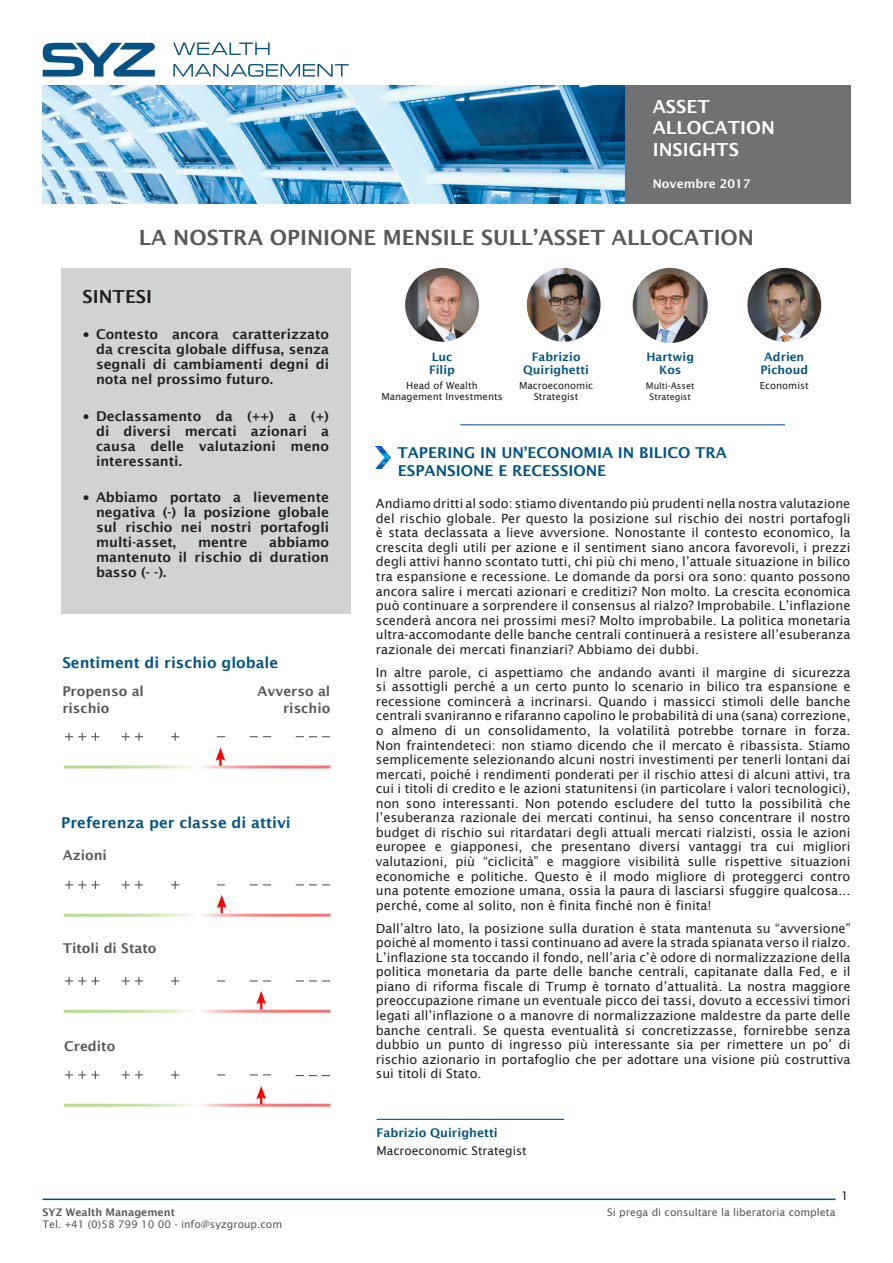
<style>
.page{position:relative;width:893px;height:1263px;background:#fff}
.page>*{position:absolute;margin:0;border:0;box-sizing:border-box;transform-origin:0 0}
.TITRE_pubblication{font:600 21px "Lucida Sans";color:#57585a}
.t1{font:600 18px/21.6px "Lucida Sans";color:#fff}
.liste{font:600 18px "Lucida Sans";color:#231f20}
.Titre_chapitre{font:600 15px/18px "Lucida Sans";color:#005285}
.Titre_graph{font:600 15px "Lucida Sans";color:#005285}
.t2{font:600 13.5px/15px "Lucida Sans";color:#231f20;text-align:justify}
.t3{font:600 13.5px/16.2px "Lucida Sans";color:#57585a;text-align:right}
.texte{font:12.75px/14.5px "Lucida Sans";color:#231f20;text-align:justify}
.Contact{font:12px "Lucida Sans";color:#231f20}
.t4{font:600 12px "Lucida Sans";color:#005285}
.t5{font:600 12px "Lucida Sans";color:#fff}
.N__page{font:12px "Lucida Sans";color:#231f20}
.t6{font:600 11.7px/12.6px "Lucida Sans";color:#005285;text-align:center}
.t7{font:10.5px "Lucida Sans";color:#57585a}
.t8{font:600 10.5px "Lucida Sans";color:#57585a}
.Contact-2{font:9.75px/11.2px "Lucida Sans";color:#231f20;text-align:center}
.Contact-3{font:9px/11.2px "Lucida Sans";color:#231f20;text-align:center}
.s1{font-family:"Verdana";font-weight:400}
</style>
<div class="page">
<img style="left:43px;top:86px;width:808px;height:117px">
<svg style="left:43px;top:43px;width:112px;height:34px"></svg>
<svg style="left:173px;top:43px;width:97px;height:12px"></svg>
<svg style="left:173px;top:64px;width:176px;height:13px"></svg>
<hr style="left:43px;top:1198px;width:793px;height:2px;background:#005285">
<hr style="left:460px;top:424px;width:325px;height:1px;background:#005285">
<svg style="left:256px;top:1086px;width:10px;height:18px"></svg>
<svg style="left:79px;top:1071px;width:7px;height:7px"></svg>
<svg style="left:92px;top:1071px;width:7px;height:7px"></svg>
<svg style="left:65px;top:1071px;width:8px;height:7px"></svg>
<svg style="left:135px;top:1071px;width:8px;height:7px"></svg>
<svg style="left:122px;top:1071px;width:7px;height:7px"></svg>
<svg style="left:171px;top:1071px;width:8px;height:7px"></svg>
<svg style="left:309px;top:1075px;width:21px;height:1px"></svg>
<svg style="left:79px;top:733px;width:7px;height:7px"></svg>
<svg style="left:92px;top:733px;width:7px;height:7px"></svg>
<svg style="left:65px;top:733px;width:8px;height:7px"></svg>
<svg style="left:135px;top:733px;width:8px;height:7px"></svg>
<svg style="left:122px;top:733px;width:7px;height:7px"></svg>
<svg style="left:171px;top:733px;width:8px;height:7px"></svg>
<svg style="left:309px;top:736px;width:21px;height:1px"></svg>
<svg style="left:217px;top:895px;width:10px;height:18px"></svg>
<svg style="left:79px;top:881px;width:7px;height:7px"></svg>
<svg style="left:92px;top:881px;width:7px;height:7px"></svg>
<svg style="left:65px;top:881px;width:8px;height:7px"></svg>
<svg style="left:135px;top:881px;width:8px;height:7px"></svg>
<svg style="left:122px;top:881px;width:7px;height:7px"></svg>
<svg style="left:171px;top:881px;width:8px;height:7px"></svg>
<svg style="left:309px;top:884px;width:21px;height:1px"></svg>
<svg style="left:256px;top:991px;width:10px;height:18px"></svg>
<svg style="left:79px;top:977px;width:7px;height:8px"></svg>
<svg style="left:92px;top:977px;width:7px;height:8px"></svg>
<svg style="left:65px;top:977px;width:8px;height:8px"></svg>
<svg style="left:135px;top:977px;width:8px;height:8px"></svg>
<svg style="left:122px;top:977px;width:7px;height:8px"></svg>
<svg style="left:171px;top:977px;width:8px;height:8px"></svg>
<svg style="left:309px;top:980px;width:21px;height:1px"></svg>
<div style="left:61px;top:268px;width:289px;height:345px;background:#d1d2d4"></div>
<svg style="left:216px;top:747px;width:9px;height:19px"></svg>
<hr style="left:377px;top:1119px;width:187px;height:1px;background:#005285">
<img style="left:527px;top:268px;width:74px;height:74px;border-radius:37px">
<img style="left:633px;top:268px;width:75px;height:75px;border-radius:38px">
<img style="left:747px;top:268px;width:74px;height:74px;border-radius:37px">
<img style="left:405px;top:268px;width:74px;height:74px;border-radius:37px">
<img style="left:376px;top:446px;width:14px;height:22px">
<h2 class="t1" style="left:653px;top:95px;width:124px">ASSET<br>ALLOCATION<br>INSIGHTS</h2>
<p class="t5" style="left:653px;top:177px;width:99px">Novembre 2017</p>
<p class="TITRE_pubblication" style="left:139px;top:225px;width:617px">LA NOSTRA OPINIONE MENSILE SULL’ASSET ALLOCATION</p>
<p class="liste" style="left:83px;top:286px;width:71px">SINTESI</p>
<p class="t2" style="left:96px;top:327px;width:235px;text-indent:-14px"><span class="s1">•</span> Contesto ancora caratterizzato da crescita globale diffusa, senza segnali di cambiamenti degni di nota nel prossimo futuro.</p>
<p class="t2" style="left:96px;top:408px;width:235px;text-indent:-14px"><span class="s1">•</span> Declassamento da (++) a (+) di diversi mercati azionari a causa delle valutazioni meno interessanti.</p>
<p class="t2" style="left:96px;top:489px;width:235px;text-indent:-14px"><span class="s1">•</span> Abbiamo portato a lievemente negativa (-) la posizione globale sul rischio nei nostri portafogli multi-asset,</p>
<p class="t2" style="left:96px;top:534px;width:235px;text-indent:173px">abbiamo mantenuto il rischio di duration basso (- -).</p>
<p class="t2" style="left:198px;top:534px;width:51px">mentre</p>
<p class="Titre_graph" style="left:62px;top:654px;width:217px">Sentiment di rischio globale</p>
<p class="t3" style="left:62px;top:683px;width:83px;text-align:left">Propenso al rischio</p>
<p class="t3" style="left:257px;top:683px;width:74px">Avverso al rischio</p>
<p class="Titre_graph" style="left:61px;top:814px;width:231px">Preferenza per classe di attivi</p>
<p class="t3" style="left:63px;top:847px;width:46px">Azioni</p>
<p class="t3" style="left:63px;top:940px;width:95px">Titoli di Stato</p>
<p class="t3" style="left:64px;top:1038px;width:53px">Credito</p>
<p class="t8" style="left:43px;top:1207px;width:134px">SYZ Wealth Management</p>
<p class="t7" style="left:43px;top:1219px;width:241px">Tel. +41 (0)58 799 10 00 - info@syzgroup.com</p>
<p class="t6" style="left:429px;top:351px;width:27px;text-align:left">Luc<br>Filip</p>
<p class="Contact-2" style="left:381px;top:380px;width:123px">Head of Wealth<br>Management Investments</p>
<p class="t6" style="left:523px;top:351px;width:67px">Fabrizio<br>Quirighetti</p>
<p class="Contact-2" style="left:519px;top:380px;width:76px">Macroeconomic<br>Strategist</p>
<p class="t6" style="left:646px;top:351px;width:49px">Hartwig<br>Kos</p>
<p class="Contact-3" style="left:646px;top:380px;width:50px">Multi-Asset<br>Strategist</p>
<p class="Titre_chapitre" style="left:398px;top:443px;width:331px">TAPERING IN UN’ECONOMIA IN BILICO TRA<br>ESPANSIONE E RECESSIONE</p>
<p class="t6" style="left:760px;top:351px;width:49px">Adrien<br>Pichoud</p>
<p class="Contact-2" style="left:760px;top:380px;width:50px">Economist</p>
<p class="texte" style="left:376px;top:496px;width:476px">Andiamo dritti al sodo: stiamo diventando più prudenti nella nostra valutazione del rischio globale. Per questo la posizione sul rischio dei nostri portafogli è stata declassata a lieve avversione. Nonostante il contesto economico, la crescita degli utili per azione e il sentiment siano ancora favorevoli, i prezzi degli attivi hanno scontato tutti, chi più chi meno, l’attuale situazione in bilico tra espansione e recessione. Le domande da porsi ora sono: quanto possono ancora salire i mercati azionari e creditizi? Non molto. La crescita economica può continuare a sorprendere il consensus al rialzo? Improbabile. L’inflazione scenderà ancora nei prossimi mesi? Molto improbabile. La politica monetaria ultra-accomodante delle banche centrali continuerà a resistere all’esuberanza razionale dei mercati finanziari? Abbiamo dei dubbi.</p>
<p class="texte" style="left:376px;top:665px;width:476px">In altre parole, ci aspettiamo che andando avanti il margine di sicurezza si assottigli perché a un certo punto lo scenario in bilico tra espansione e recessione comincerà a incrinarsi. Quando i massicci stimoli delle banche centrali svaniranno e rifaranno capolino le probabilità di una (sana) correzione, o almeno di un consolidamento, la volatilità potrebbe tornare in forza.<br>Non fraintendeteci: non stiamo dicendo che il mercato è ribassista. Stiamo semplicemente selezionando alcuni nostri investimenti per tenerli lontani dai mercati, poiché i rendimenti ponderati per il rischio attesi di alcuni attivi, tra cui i titoli di credito e le azioni statunitensi (in particolare i valori tecnologici), non sono interessanti. Non potendo escludere del tutto la possibilità che l’esuberanza razionale dei mercati continui, ha senso concentrare il nostro budget di rischio sui ritardatari degli attuali mercati rialzisti, ossia le azioni europee e giapponesi, che presentano diversi vantaggi tra cui migliori valutazioni, più “ciclicità” e maggiore visibilità sulle rispettive situazioni economiche e politiche. Questo è il modo migliore di proteggerci contro una potente emozione umana, ossia la paura di lasciarsi sfuggire qualcosa... perché, come al solito, non è finita finché non è finita!</p>
<p class="texte" style="left:376px;top:921px;width:476px">Dall’altro lato, la posizione sulla duration è stata mantenuta su “avversione” poiché al momento i tassi continuano ad avere la strada spianata verso il rialzo.<br>L’inflazione sta toccando il fondo, nell’aria c’è odore di normalizzazione della politica monetaria da parte delle banche centrali, capitanate dalla Fed, e il piano di riforma fiscale di Trump è tornato d’attualità. La nostra maggiore preoccupazione rimane un eventuale picco dei tassi, dovuto a eccessivi timori legati all’inflazione o a manovre di normalizzazione maldestre da parte delle banche centrali. Se questa eventualità si concretizzasse, fornirebbe senza dubbio un punto di ingresso più interessante sia per rimettere un po’ di rischio azionario in portafoglio che per adottare una visione più costruttiva sui titoli di Stato.</p>
<p class="t4" style="left:377px;top:1126px;width:123px">Fabrizio Quirighetti</p>
<p class="Contact" style="left:377px;top:1144px;width:152px">Macroeconomic Strategist</p>
<p class="N__page" style="left:841px;top:1189px;width:9px">1</p>
<p class="t7" style="left:607px;top:1207px;width:230px">Si prega di consultare la liberatoria completa</p>
</div>
